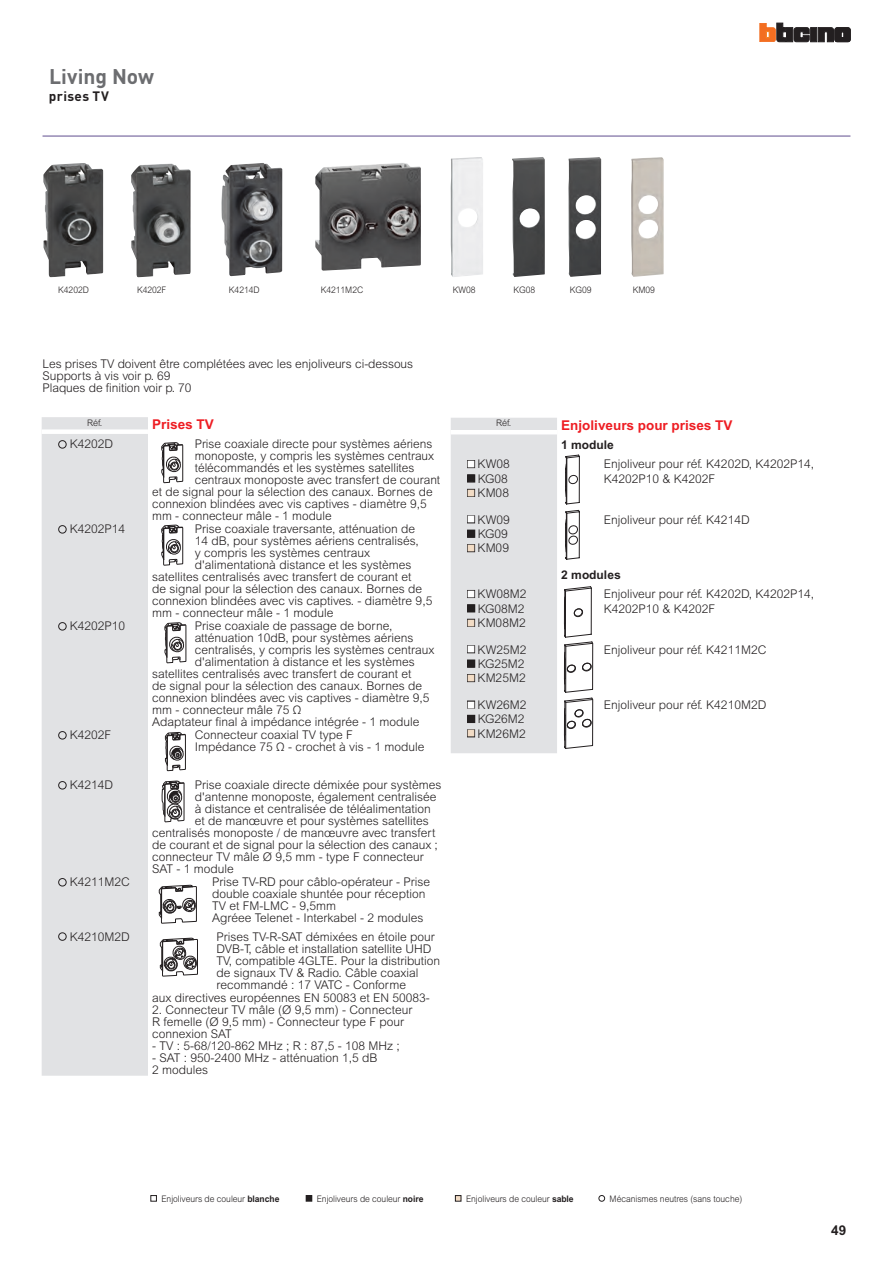
<style>
.page{position:relative;width:893px;height:1263px;background:#fff}
.page>*{position:absolute;margin:0;border:0;box-sizing:border-box;transform-origin:0 0}
.t1{font:700 21px "DIN Pro";color:#6c6d70}
.t2{font:700 13.5px "Arial MT Std";color:#ee1d23}
.t3{font:700 13.5px "DIN Pro";letter-spacing:.03em;color:#231f20}
.t4{font:700 13.5px "Arial MT Std";color:#231f20}
.t5{font:300 12px/14.4px "Arial MT Std";color:#231f20}
.t6{font:700 12px "Arial MT Std";color:#231f20}
.t7{font:300 9px "Arial MT Std";letter-spacing:-.005em;color:#231f20;scale:.95 1}
.t8{font:300 9px "Arial MT Std";letter-spacing:-.005em;color:#231f20}
.s1{font-weight:700}
</style>
<div class="page">
<div style="left:786px;top:28px;width:7px;height:14px;background:#231f20;border:1px solid #231f20"></div>
<div style="left:811px;top:28px;width:6px;height:14px;background:#231f20;border:1px solid #231f20"></div>
<svg style="left:818px;top:27px;width:32px;height:15px"></svg>
<svg style="left:760px;top:23px;width:25px;height:19px"></svg>
<svg style="left:794px;top:27px;width:15px;height:15px"></svg>
<hr style="left:43px;top:135px;width:807px;height:2px;background:#9589b4">
<img style="left:43px;top:163px;width:60px;height:114px">
<img style="left:131px;top:163px;width:60px;height:114px">
<img style="left:221px;top:163px;width:61px;height:113px">
<img style="left:451px;top:157px;width:32px;height:120px">
<img style="left:512px;top:157px;width:33px;height:120px">
<img style="left:568px;top:157px;width:33px;height:120px">
<img style="left:631px;top:157px;width:33px;height:120px">
<div style="left:42px;top:417px;width:106px;height:659px;background:#e1e2e4"></div>
<div style="left:42px;top:429px;width:106px;height:5px;background:#fff"></div>
<svg style="left:565px;top:455px;width:15px;height:105px"></svg>
<img style="left:315px;top:163px;width:106px;height:108px">
<svg style="left:564px;top:586px;width:29px;height:163px"></svg>
<svg style="left:161px;top:442px;width:22px;height:41px"></svg>
<svg style="left:161px;top:524px;width:22px;height:42px"></svg>
<svg style="left:164px;top:622px;width:23px;height:41px"></svg>
<svg style="left:165px;top:732px;width:21px;height:39px"></svg>
<svg style="left:161px;top:780px;width:24px;height:42px"></svg>
<svg style="left:159px;top:885px;width:38px;height:39px"></svg>
<svg style="left:160px;top:937px;width:38px;height:40px"></svg>
<div style="left:150px;top:1195px;width:7px;height:6px;border:1px solid #231f20"></div>
<svg style="left:599px;top:1195px;width:6px;height:6px"></svg>
<svg style="left:455px;top:1195px;width:6px;height:6px"></svg>
<svg style="left:306px;top:1195px;width:6px;height:6px"></svg>
<svg style="left:59px;top:440px;width:7px;height:8px"></svg>
<svg style="left:59px;top:525px;width:7px;height:8px"></svg>
<svg style="left:59px;top:622px;width:7px;height:8px"></svg>
<svg style="left:59px;top:731px;width:7px;height:8px"></svg>
<svg style="left:59px;top:781px;width:7px;height:8px"></svg>
<svg style="left:59px;top:878px;width:7px;height:8px"></svg>
<svg style="left:59px;top:933px;width:7px;height:7px"></svg>
<div style="left:451px;top:418px;width:106px;height:335px;background:#e1e2e4"></div>
<h1 class="t1" style="left:49px;top:59px;width:107px">Living Now</h1>
<p class="t3" style="left:49px;top:84px;width:62px">prises TV</p>
<p class="t7" style="left:58px;top:285px;width:34px">K4202D</p>
<p class="t7" style="left:137px;top:285px;width:32px">K4202F</p>
<p class="t7" style="left:229px;top:285px;width:34px">K4214D</p>
<p class="t7" style="left:321px;top:285px;width:46px">K4211M2C</p>
<p class="t7" style="left:453px;top:285px;width:25px">KW08</p>
<p class="t7" style="left:513px;top:285px;width:24px">KG08</p>
<p class="t7" style="left:570px;top:285px;width:24px">KG09</p>
<p class="t7" style="left:633px;top:285px;width:25px">KM09</p>
<p class="t5" style="left:43px;top:358px;width:372px;line-height:12px">Les prises TV doivent être complétées avec les enjoliveurs ci-dessous<br>Supports à vis voir p. 69<br>Plaques de finition voir p. 70</p>
<p class="t8" style="left:87px;top:418px;width:17px">Réf.</p>
<p class="t2" style="left:152px;top:416px;width:63px">Prises TV</p>
<p class="t5" style="left:70px;top:437px;width:45px">K4202D</p>
<p class="t5" style="left:195px;top:437px;width:239px">Prise coaxiale directe pour systèmes aériens</p>
<p class="t5" style="left:195px;top:449px;width:241px">monoposte, y compris les systèmes centraux</p>
<p class="t5" style="left:195px;top:461px;width:221px">télécommandés et les systèmes satellites</p>
<p class="t5" style="left:195px;top:473px;width:247px">centraux monoposte avec transfert de courant</p>
<p class="t5" style="left:152px;top:485px;width:282px">et de signal pour la sélection des canaux. Bornes de</p>
<p class="t5" style="left:152px;top:497px;width:276px">connexion blindées avec vis captives - diamètre 9,5</p>
<p class="t5" style="left:152px;top:509px;width:181px">mm - connecteur mâle - 1 module</p>
<p class="t5" style="left:70px;top:522px;width:57px">K4202P14</p>
<p class="t5" style="left:195px;top:522px;width:222px">Prise coaxiale traversante, atténuation de</p>
<p class="t5" style="left:195px;top:534px;width:226px">14 dB, pour systèmes aériens centralisés,</p>
<p class="t5" style="left:195px;top:546px;width:177px">y compris les systèmes centraux</p>
<p class="t5" style="left:195px;top:558px;width:218px">d'alimentationà distance et les systèmes</p>
<p class="t5" style="left:152px;top:570px;width:261px">satellites centralisés avec transfert de courant et</p>
<p class="t5" style="left:152px;top:582px;width:271px">de signal pour la sélection des canaux. Bornes de</p>
<p class="t5" style="left:152px;top:594px;width:282px">connexion blindées avec vis captives. - diamètre 9,5</p>
<p class="t5" style="left:152px;top:606px;width:183px">mm - connecteur mâle - 1 module</p>
<p class="t5" style="left:70px;top:619px;width:57px">K4202P10</p>
<p class="t5" style="left:195px;top:619px;width:199px">Prise coaxiale de passage de borne,</p>
<p class="t5" style="left:195px;top:631px;width:220px">atténuation 10dB, pour systèmes aériens</p>
<p class="t5" style="left:195px;top:643px;width:241px">centralisés, y compris les systèmes centraux</p>
<p class="t5" style="left:195px;top:655px;width:221px">d'alimentation à distance et les systèmes</p>
<p class="t5" style="left:152px;top:667px;width:261px">satellites centralisés avec transfert de courant et</p>
<p class="t5" style="left:152px;top:679px;width:271px">de signal pour la sélection des canaux. Bornes de</p>
<p class="t5" style="left:152px;top:691px;width:279px">connexion blindées avec vis captives - diamètre 9,5</p>
<p class="t5" style="left:152px;top:703px;width:151px">mm - connecteur mâle 75 Ω</p>
<p class="t5" style="left:152px;top:715px;width:269px">Adaptateur final à impédance intégrée - 1 module</p>
<p class="t5" style="left:70px;top:728px;width:43px">K4202F</p>
<p class="t5" style="left:195px;top:729px;width:231px;line-height:12px">Connecteur coaxial TV type F<br>Impédance 75 Ω - crochet à vis - 1 module</p>
<p class="t5" style="left:70px;top:778px;width:45px">K4214D</p>
<p class="t5" style="left:195px;top:778px;width:248px">Prise coaxiale directe démixée pour systèmes</p>
<p class="t5" style="left:195px;top:790px;width:243px">d'antenne monoposte, également centralisée</p>
<p class="t5" style="left:195px;top:802px;width:237px">à distance et centralisée de téléalimentation</p>
<p class="t5" style="left:195px;top:814px;width:235px">et de manœuvre et pour systèmes satellites</p>
<p class="t5" style="left:152px;top:826px;width:285px">centralisés monoposte / de manœuvre avec transfert</p>
<p class="t5" style="left:152px;top:838px;width:287px">de courant et de signal pour la sélection des canaux ;</p>
<p class="t5" style="left:152px;top:850px;width:273px">connecteur TV mâle Ø 9,5 mm - type F connecteur</p>
<p class="t5" style="left:152px;top:862px;width:83px">SAT - 1 module</p>
<p class="t5" style="left:70px;top:875px;width:62px">K4211M2C</p>
<p class="t5" style="left:212px;top:876px;width:220px;line-height:12px">Prise TV-RD pour câblo-opérateur - Prise double coaxiale shuntée pour réception TV et FM-LMC - 9,5mm<br>Agréee Telenet - Interkabel - 2 modules</p>
<p class="t5" style="left:70px;top:929px;width:62px">K4210M2D</p>
<p class="t5" style="left:216px;top:929px;width:220px">Prises TV-R-SAT démixées en étoile pour</p>
<p class="t5" style="left:216px;top:941px;width:217px">DVB-T, câble et installation satellite UHD</p>
<p class="t5" style="left:216px;top:953px;width:225px">TV, compatible 4GLTE. Pour la distribution</p>
<p class="t5" style="left:216px;top:965px;width:203px">de signaux TV &amp; Radio. Câble coaxial</p>
<p class="t5" style="left:216px;top:977px;width:191px">recommandé : 17 VATC - Conforme</p>
<p class="t5" style="left:152px;top:990px;width:279px">aux directives européennes EN 50083 et EN 50083-</p>
<p class="t5" style="left:152px;top:1003px;width:262px;line-height:12px">2. Connecteur TV mâle (Ø 9,5 mm) - Connecteur<br>R femelle (Ø 9,5 mm) - Connecteur type F pour connexion SAT</p>
<p class="t5" style="left:152px;top:1038px;width:249px">- TV : 5-68/120-862 MHz ; R : 87,5 - 108 MHz ;</p>
<p class="t5" style="left:152px;top:1051px;width:227px;line-height:12px">- SAT : 950-2400 MHz - atténuation 1,5 dB<br>2 modules</p>
<p class="t8" style="left:496px;top:418px;width:17px">Réf.</p>
<p class="t2" style="left:561px;top:417px;width:173px">Enjoliveurs pour prises TV</p>
<p class="t6" style="left:561px;top:438px;width:54px">1 module</p>
<p class="t5" style="left:478px;top:457px;width:34px">KW08<br>KG08<br>KM08</p>
<p class="t5" style="left:604px;top:457px;width:212px">Enjoliveur pour réf. K4202D, K4202P14,<br>K4202P10 &amp; K4202F</p>
<p class="t5" style="left:478px;top:512px;width:34px">KW09<br>KG09<br>KM09</p>
<p class="t5" style="left:604px;top:512px;width:147px">Enjoliveur pour réf. K4214D</p>
<p class="t6" style="left:561px;top:568px;width:61px">2 modules</p>
<p class="t5" style="left:478px;top:587px;width:50px">KW08M2<br>KG08M2<br>KM08M2</p>
<p class="t5" style="left:604px;top:587px;width:212px">Enjoliveur pour réf. K4202D, K4202P14,<br>K4202P10 &amp; K4202F</p>
<p class="t5" style="left:478px;top:642px;width:50px">KW25M2<br>KG25M2<br>KM25M2</p>
<p class="t5" style="left:604px;top:642px;width:164px">Enjoliveur pour réf. K4211M2C</p>
<p class="t5" style="left:478px;top:697px;width:50px">KW26M2<br>KG26M2<br>KM26M2</p>
<p class="t5" style="left:604px;top:697px;width:164px">Enjoliveur pour réf. K4210M2D</p>
<p class="t7" style="left:161px;top:1193px;width:126px">Enjoliveurs de couleur <span class="s1">blanche</span></p>
<p class="t7" style="left:317px;top:1193px;width:114px">Enjoliveurs de couleur <span class="s1">noire</span></p>
<p class="t7" style="left:466px;top:1193px;width:115px">Enjoliveurs de couleur <span class="s1">sable</span></p>
<p class="t7" style="left:610px;top:1193px;width:141px">Mécanismes neutres (sans touche)</p>
<p class="t4" style="left:831px;top:1222px;width:17px">49</p>
</div>
